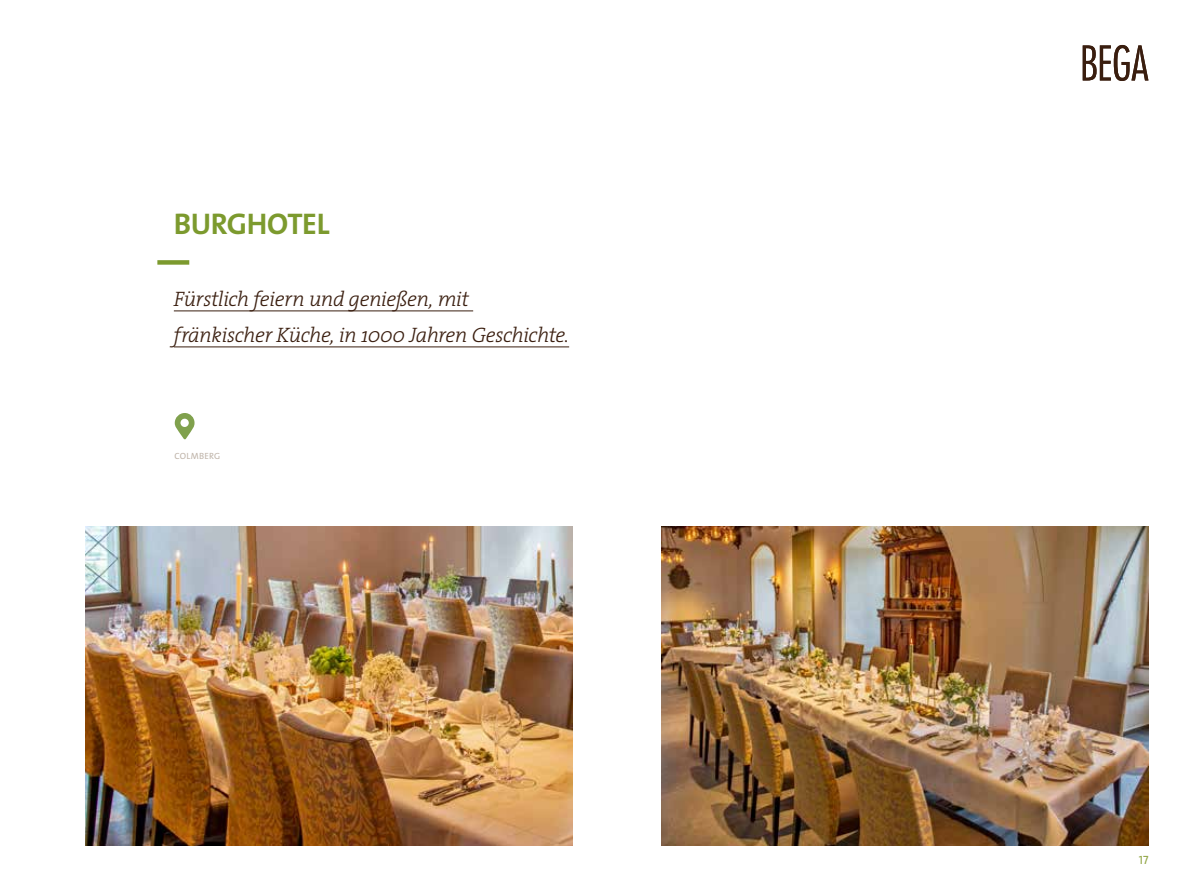
<style>
.page{position:relative;width:1191px;height:893px;background:#fff}
.page>*{position:absolute;margin:0;border:0;box-sizing:border-box;transform-origin:0 0}
.t1{font:700 30px "The Sans";letter-spacing:-.015em;color:#7c9a2e}
.t2{font:italic 300 21px/36px "The Serif";letter-spacing:-.025em;color:#3a1e0f}
.t3{font:12px "The Sans Regular Caps";color:#93a748}
.t4{font:9px "The Sans";letter-spacing:.03em;color:#c0b5aa}
</style>
<div class="page">
<img style="left:85px;top:526px;width:487px;height:319px">
<hr style="left:174px;top:311px;width:299px;height:1px;background:#3a1e0f">
<hr style="left:174px;top:347px;width:395px;height:1px;background:#3a1e0f">
<div style="left:157px;top:260px;width:32px;height:5px;background:#7c9a2e"></div>
<svg style="left:175px;top:413px;width:19px;height:27px"></svg>
<img style="left:661px;top:526px;width:487px;height:319px">
<svg style="left:1082px;top:45px;width:66px;height:36px"></svg>
<h1 class="t1" style="left:174px;top:199px;width:157px">BURGHOTEL</h1>
<p class="t2" style="left:174px;top:280px;width:397px">Fürstlich feiern und genießen, mit fränkischer Küche, in 1000 Jahren Geschichte.</p>
<p class="t4" style="left:174px;top:448px;width:47px">COLMBERG</p>
<p class="t3" style="left:1138px;top:853px;width:11px">17</p>
</div>
